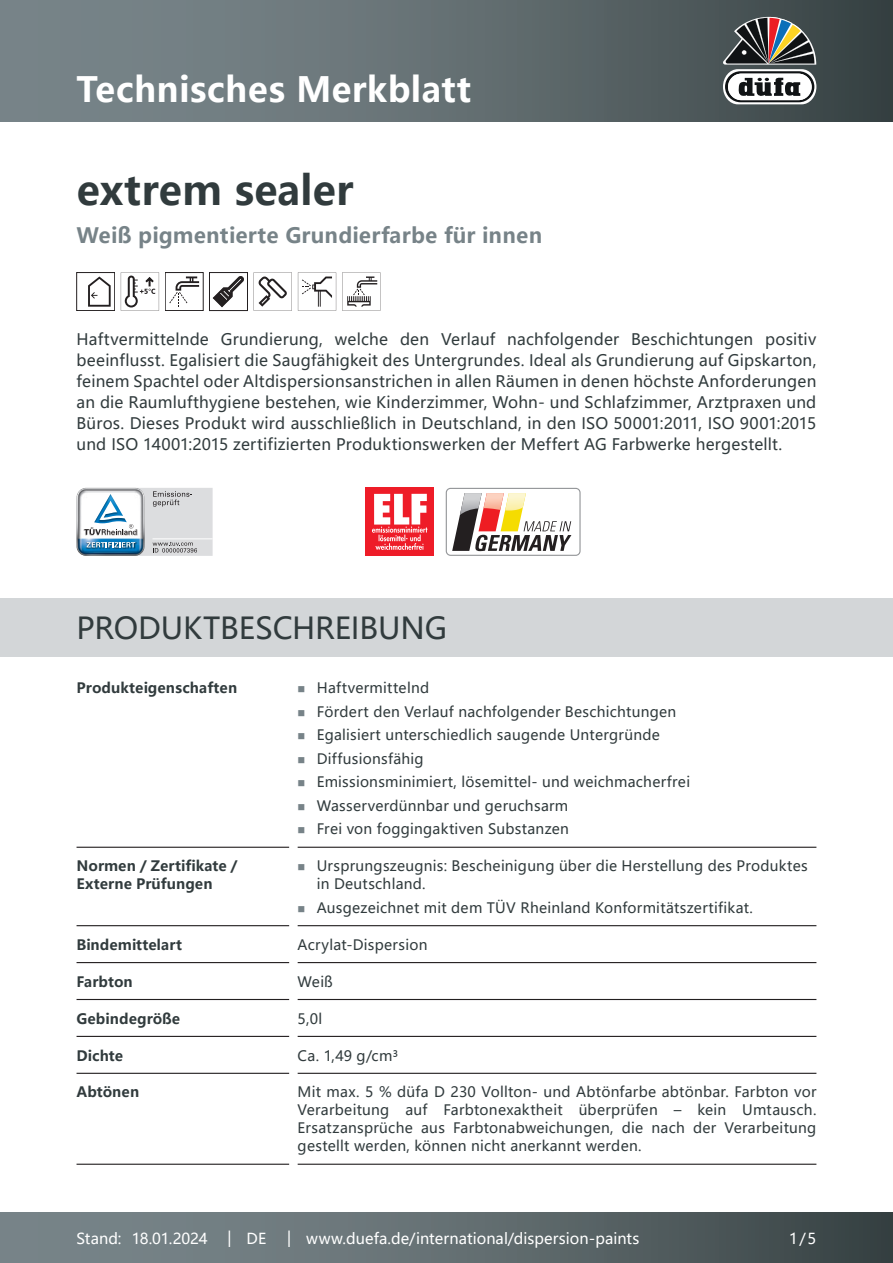
<style>
.page{position:relative;width:893px;height:1263px;background:#fff}
.page>*{position:absolute;margin:0;border:0;box-sizing:border-box;transform-origin:0 0}
.CB_AF_Produktname{font:700 40.5px "Microsoft Ya Hei";color:#313b3d}
.CB_AF_Kopf_TM-S1{font:700 34.5px "Microsoft Ya Hei";letter-spacing:.01em;color:#fff}
.CB_AF_Kapitel_Ueberschrift{font:30px "Microsoft Ya Hei";letter-spacing:-.005em;color:#313b3d}
.CB_AF_Subline{font:700 21px "Microsoft Ya Hei";letter-spacing:.01em;color:#778388}
.CB_AF_Text_AWB{font:15.75px/21px "Microsoft Ya Hei";letter-spacing:.015em;color:#313b3d;text-align:justify}
.CB_AF_Fuß_Stand_linksb{font:15px "Microsoft Ya Hei";letter-spacing:.005em;color:#fff}
.CB_AF_Text_Standard{font:14.25px/18px "Microsoft Ya Hei";letter-spacing:.015em;color:#313b3d}
.CB_AF_Abschnitt_Ueberschrift{font:700 14.25px/18px "Microsoft Ya Hei";letter-spacing:.005em;color:#313b3d}
</style>
<div class="page">
<div style="left:0;top:1212px;width:893px;height:51px;background:linear-gradient(to right,#828e93,#3e4849)"></div>
<div style="left:0;top:0;width:893px;height:121px;background:linear-gradient(to right,#818e93,#3f494a)"></div>
<div style="left:77px;top:272px;width:38px;height:39px;border:1px solid #231f20"></div>
<svg style="left:88px;top:276px;width:23px;height:31px"></svg>
<svg style="left:121px;top:272px;width:38px;height:39px"></svg>
<div style="left:165px;top:272px;width:38px;height:39px;border:1px solid #231f20"></div>
<svg style="left:169px;top:276px;width:30px;height:31px"></svg>
<div style="left:209px;top:272px;width:39px;height:39px;border:1px solid #231f20"></div>
<svg style="left:213px;top:276px;width:31px;height:31px"></svg>
<svg style="left:254px;top:272px;width:38px;height:39px"></svg>
<svg style="left:298px;top:272px;width:38px;height:39px"></svg>
<svg style="left:342px;top:272px;width:38px;height:39px"></svg>
<svg style="left:77px;top:488px;width:136px;height:68px"></svg>
<div style="left:366px;top:488px;width:68px;height:68px;background:#ee1c28"></div>
<svg style="left:372px;top:494px;width:55px;height:56px"></svg>
<svg style="left:446px;top:488px;width:135px;height:68px"></svg>
<div style="left:447px;top:489px;width:132px;height:66px;background:#fff;border-radius:4px"></div>
<svg style="left:452px;top:493px;width:119px;height:58px"></svg>
<hr style="left:77px;top:847px;width:212px;height:1px;background:#231f20">
<hr style="left:298px;top:847px;width:518px;height:1px;background:#231f20">
<hr style="left:77px;top:925px;width:212px;height:1px;background:#231f20">
<hr style="left:298px;top:925px;width:518px;height:1px;background:#231f20">
<hr style="left:77px;top:962px;width:212px;height:1px;background:#231f20">
<hr style="left:298px;top:962px;width:518px;height:1px;background:#231f20">
<hr style="left:77px;top:999px;width:212px;height:1px;background:#231f20">
<hr style="left:298px;top:999px;width:518px;height:1px;background:#231f20">
<hr style="left:77px;top:1036px;width:212px;height:1px;background:#231f20">
<hr style="left:298px;top:1036px;width:518px;height:1px;background:#231f20">
<hr style="left:77px;top:1073px;width:212px;height:1px;background:#231f20">
<hr style="left:298px;top:1073px;width:518px;height:1px;background:#231f20">
<hr style="left:77px;top:1164px;width:212px;height:1px;background:#231f20">
<hr style="left:298px;top:1164px;width:518px;height:1px;background:#231f20">
<div style="left:0;top:598px;width:893px;height:58px;background:#d3d6d8"></div>
<svg style="left:723px;top:17px;width:93px;height:87px"></svg>
<p class="CB_AF_Kopf_TM-S1" style="left:77px;top:66px;width:396px">Technisches Merkblatt</p>
<p class="CB_AF_Produktname" style="left:77px;top:162px;width:278px">extrem sealer</p>
<p class="CB_AF_Subline" style="left:77px;top:220px;width:467px">Weiß pigmentierte Grundierfarbe für innen</p>
<p class="CB_AF_Text_AWB" style="left:77px;top:328px;width:741px">Haftvermittelnde Grundierung, welche den Verlauf nachfolgender Beschichtungen positiv beeinflusst. Egalisiert die Saugfähigkeit des Untergrundes. Ideal als Grundierung auf Gipskarton, feinem Spachtel oder Altdispersionsanstrichen in allen Räumen in denen höchste Anforderungen an die Raumlufthygiene bestehen, wie Kinderzimmer, Wohn- und Schlafzimmer, Arztpraxen und Büros. Dieses Produkt wird ausschließlich in Deutschland, in den ISO 50001:2011, ISO 9001:2015 und ISO 14001:2015 zertifizierten Produktionswerken der Meffert AG Farbwerke hergestellt.</p>
<p class="CB_AF_Kapitel_Ueberschrift" style="left:77px;top:608px;width:372px">PRODUKTBESCHREIBUNG</p>
<p class="CB_AF_Abschnitt_Ueberschrift" style="left:77px;top:679px;width:162px">Produkteigenschaften</p>
<p class="CB_AF_Text_Standard" style="left:317px;top:679px;width:114px">Haftvermittelnd</p>
<p class="CB_AF_Text_Standard" style="left:317px;top:702px;width:361px">Fördert den Verlauf nachfolgender Beschichtungen</p>
<p class="CB_AF_Text_Standard" style="left:317px;top:726px;width:345px">Egalisiert unterschiedlich saugende Untergründe</p>
<p class="CB_AF_Text_Standard" style="left:317px;top:749px;width:108px">Diffusionsfähig</p>
<p class="CB_AF_Text_Standard" style="left:317px;top:773px;width:375px">Emissionsminimiert, lösemittel- und weichmacherfrei</p>
<p class="CB_AF_Text_Standard" style="left:317px;top:796px;width:253px">Wasserverdünnbar und geruchsarm</p>
<p class="CB_AF_Text_Standard" style="left:317px;top:820px;width:254px">Frei von foggingaktiven Substanzen</p>
<p class="CB_AF_Abschnitt_Ueberschrift" style="left:77px;top:857px;width:163px">Normen / Zertifikate /<br>Externe Prüfungen</p>
<p class="CB_AF_Text_Standard" style="left:317px;top:857px;width:492px">Ursprungszeugnis: Bescheinigung über die Herstellung des Produktes in Deutschland.</p>
<p class="CB_AF_Text_Standard" style="left:317px;top:898px;width:438px">Ausgezeichnet mit dem TÜV Rheinland Konformitätszertifikat.</p>
<p class="CB_AF_Abschnitt_Ueberschrift" style="left:77px;top:935px;width:107px">Bindemittelart</p>
<p class="CB_AF_Text_Standard" style="left:298px;top:935px;width:131px">Acrylat-Dispersion</p>
<p class="CB_AF_Abschnitt_Ueberschrift" style="left:77px;top:972px;width:58px">Farbton</p>
<p class="CB_AF_Text_Standard" style="left:298px;top:972px;width:37px">Weiß</p>
<p class="CB_AF_Abschnitt_Ueberschrift" style="left:77px;top:1009px;width:105px">Gebindegröße</p>
<p class="CB_AF_Text_Standard" style="left:298px;top:1009px;width:26px">5,0l</p>
<p class="CB_AF_Abschnitt_Ueberschrift" style="left:77px;top:1046px;width:48px">Dichte</p>
<p class="CB_AF_Text_Standard" style="left:298px;top:1046px;width:102px">Ca. 1,49 g/cm³</p>
<p class="CB_AF_Abschnitt_Ueberschrift" style="left:77px;top:1083px;width:64px">Abtönen</p>
<p class="CB_AF_Text_Standard" style="left:298px;top:1083px;width:520px;text-align:justify">Mit max. 5 % düfa D 230 Vollton- und Abtönfarbe abtönbar. Farbton vor Verarbeitung auf Farbtonexaktheit überprüfen – kein Umtausch.<br>Ersatzansprüche aus Farbtonabweichungen, die nach der Verarbeitung gestellt werden, können nicht anerkannt werden.</p>
<p class="CB_AF_Fuß_Stand_linksb" style="left:77px;top:1228px;width:47px">Stand:</p>
<p class="CB_AF_Fuß_Stand_linksb" style="left:132px;top:1228px;width:77px">18.01.2024</p>
<p class="CB_AF_Fuß_Stand_linksb" style="left:228px;top:1227px;width:6px">|</p>
<p class="CB_AF_Fuß_Stand_linksb" style="left:247px;top:1228px;width:21px">DE</p>
<p class="CB_AF_Fuß_Stand_linksb" style="left:287px;top:1227px;width:6px">|</p>
<p class="CB_AF_Fuß_Stand_linksb" style="left:306px;top:1228px;width:335px">www.duefa.de/international/dispersion-paints</p>
<p class="CB_AF_Fuß_Stand_linksb" style="left:789px;top:1228px;width:29px">1/5</p>
</div>
